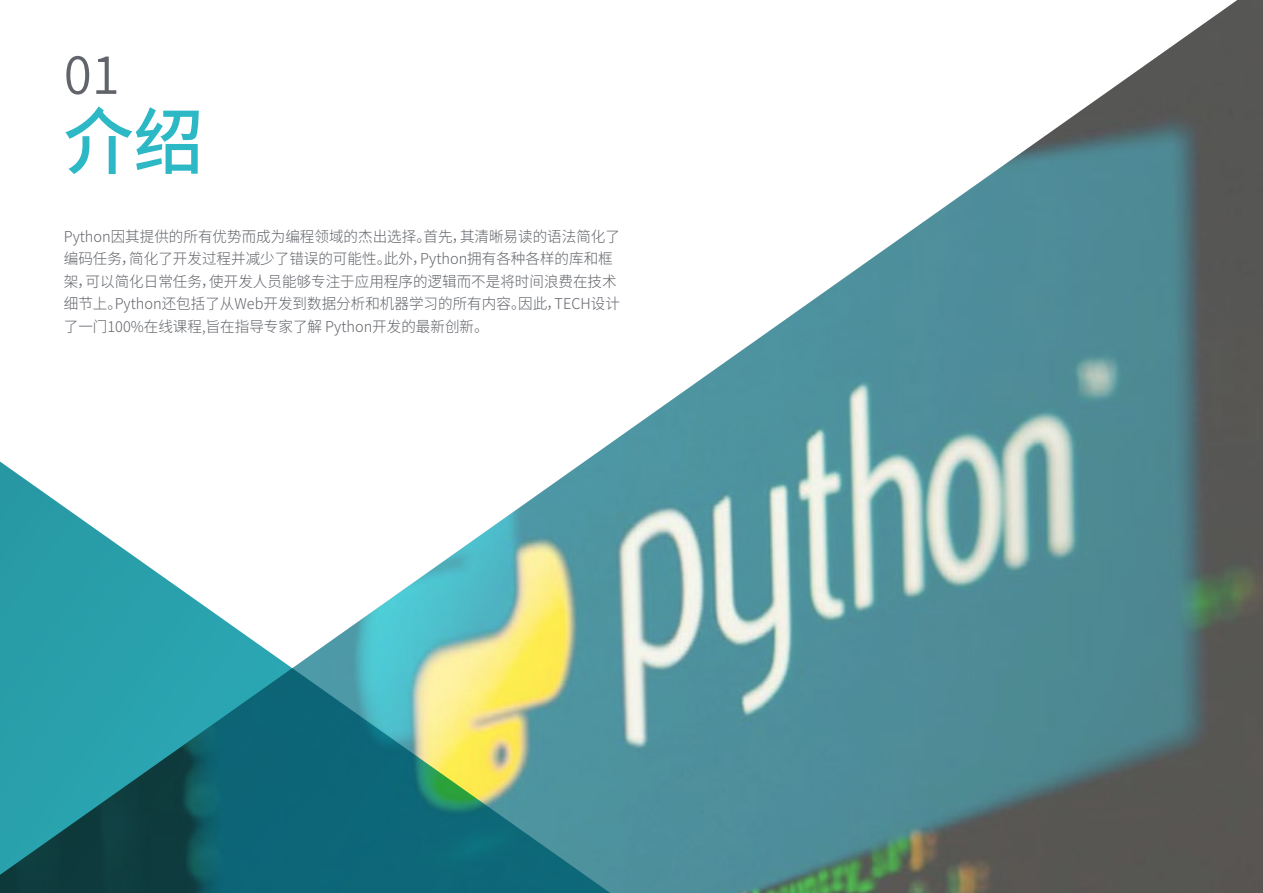
<style>
.page{position:relative;width:1263px;height:893px;background:#fff}
.page>*{position:absolute;margin:0;border:0;box-sizing:border-box;transform-origin:0 0}
.t1{font:500 72px "Source Han Sans CN";color:#2db8c5}
.t2{font:52.5px "Source Han Sans CN";color:#61646a}
.t3{font:300 15px/22.5px "Source Han Sans CN";color:#61646a}
</style>
<div class="page">
<img style="left:606px;top:0;width:657px;height:893px">
<svg style="left:0;top:446px;width:640px;height:447px"></svg>
<h2 class="t2" style="left:64px;top:45px;width:57px">01</h2>
<h1 class="t1" style="left:64px;top:101px;width:141px">介绍</h1>
<p class="t3" style="left:64px;top:225px;width:558px">Python因其提供的所有优势而成为编程领域的杰出选择。首先，其清晰易读的语法简化了编码任务，简化了开发过程并减少了错误的可能性。此外，Python拥有各种各样的库和框架，可以简化日常任务，使开发人员能够专注于应用程序的逻辑而不是将时间浪费在技术细节上。Python还包括了从Web开发到数据分析和机器学习的所有内容。因此，TECH设计了一门100%在线课程,旨在指导专家了解 Python开发的最新创新。</p>
</div>
